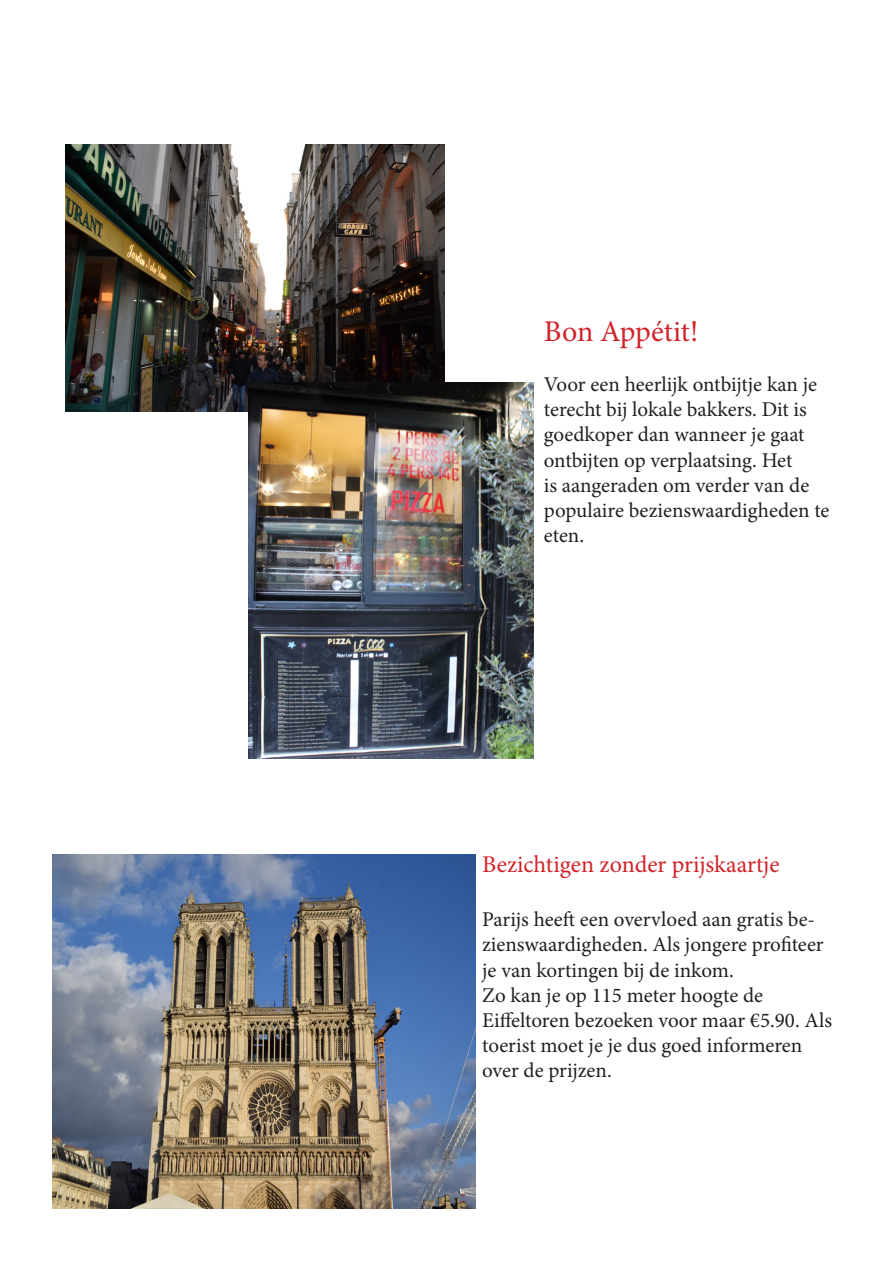
<style>
.page{position:relative;width:893px;height:1263px;background:#fff}
.page>*{position:absolute;margin:0;border:0;box-sizing:border-box;transform-origin:0 0}
.t1{font:30px "Minion Pro";letter-spacing:-.005em;color:#d1232a}
.t2{font:24px "Minion Pro";color:#d1232a}
.t3{font:21px/25.2px "Minion Pro";color:#231f20}
</style>
<div class="page">
<img style="left:66px;top:145px;width:378px;height:267px">
<img style="left:249px;top:383px;width:285px;height:375px">
<img style="left:53px;top:855px;width:423px;height:354px">
<p class="t1" style="left:544px;top:311px;width:156px">Bon Appétit!</p>
<p class="t3" style="left:544px;top:372px;width:287px">Voor een heerlijk ontbijtje kan je terecht bij lokale bakkers. Dit is goedkoper dan wanneer je gaat ontbijten op verplaatsing. Het<br>is aangeraden om verder van de populaire bezienswaardigheden te eten.</p>
<p class="t2" style="left:482px;top:848px;width:299px">Bezichtigen zonder prijskaartje</p>
<p class="t3" style="left:482px;top:907px;width:343px">Parijs heeft een overvloed aan gratis be&shy;zienswaardigheden. Als jongere profiteer je van kortingen bij de inkom.</p>
<p class="t3" style="left:482px;top:982px;width:282px">Zo kan je op 115 meter hoogte de</p>
<p class="t3" style="left:482px;top:1008px;width:351px">Eiffeltoren bezoeken voor maar €5.90. Als toerist moet je je dus goed informeren over de prijzen.</p>
</div>
